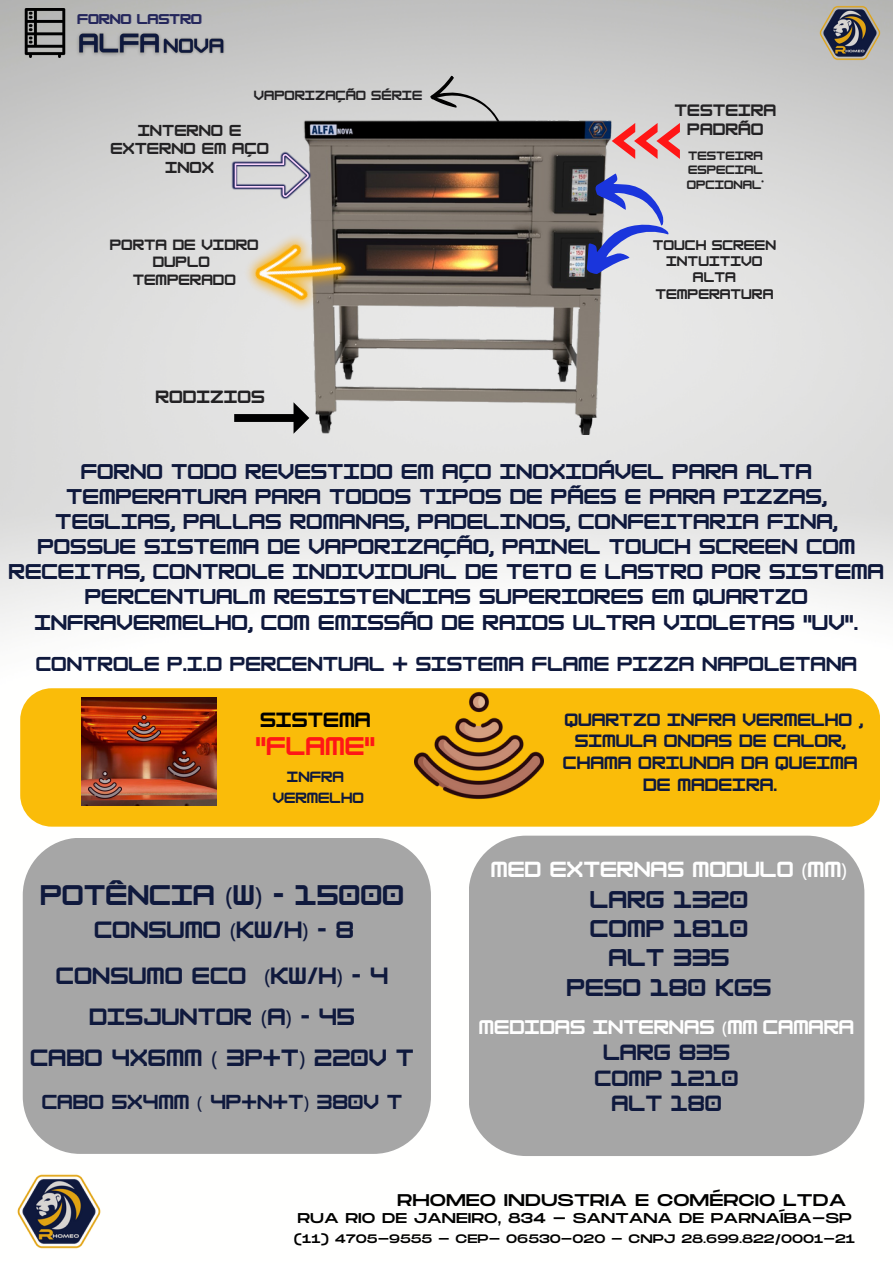
<style>
.page{position:relative;width:893px;height:1264px;background:#fff}
.page>*{position:absolute;margin:0;border:0;box-sizing:border-box;transform-origin:0 0}
.t1{font:700 24.75px "HK Modular";color:#0f193d}
.t2{font:700 22.35px "HK Modular";color:#ff1616}
.t3{font:700 21.15px/29.2px "HK Modular";color:#0f193d;text-align:center}
.t4{font:700 20.55px/41px "HK Modular";color:#0f193d;text-align:center}
.t5{font:700 19.2px/26px "HK Modular";color:#0f193d;text-align:center}
.t6{font:700 19.05px "HK Modular";color:#fff}
.t7{font:700 18.6px/25.2px "HK Modular";color:#0f193d;text-align:center}
.t8{font:700 18px "HK Modular";color:#000}
.t9{font:700 17.7px "HK Modular";color:#0f193d}
.t10{font:700 17.55px "HK Modular";color:#0f193d}
.t11{font:700 17.25px "HK Modular";color:#fff}
.t12{font:16.95px "Monument Extended";color:#000}
.t13{font:700 15.6px/21.8px "HK Modular";color:#0f193d;text-align:center}
.t14{font:700 15.45px "HK Modular";color:#232224}
.t15{font:700 14.4px/19.4px "HK Modular";color:#232224;text-align:center}
.t16{font:14.1px "Monument Extended";color:#000}
.t17{font:700 13.8px/18.6px "HK Modular";color:#232224;text-align:center}
.t18{font:700 13.05px/17.4px "HK Modular";color:#232224;text-align:center}
.t19{font:700 12.9px/20.5px "HK Modular";color:#0f193d;text-align:center}
.t20{font:12.3px "Monument Extended";color:#000}
.t21{font:700 12.3px "HK Modular";color:#24265b}
.t22{font:700 12.15px/16.4px "HK Modular";color:#232224;text-align:center}
.t23{font:700 11.55px "HK Modular";color:#232224}
.t24{font:700 10.65px/14.2px "HK Modular";color:#232224;text-align:justify}
.s1{font-family:"Noto Sans";font-weight:400}
.s2{font-family:"Noto Sans";font-weight:400;color:#a6a6a6}
</style>
<div class="page">
<img style="left:0;top:0;width:892px;height:1156px">
<img style="left:814px;top:4px;width:70px;height:57px">
<div style="left:20px;top:688px;width:859px;height:138px;background:#fabc09"></div>
<img style="left:414px;top:688px;width:129px;height:122px">
<img style="left:81px;top:697px;width:135px;height:108px">
<img style="left:89px;top:771px;width:32px;height:30px">
<img style="left:128px;top:714px;width:32px;height:30px">
<img style="left:167px;top:749px;width:33px;height:31px">
<img style="left:17px;top:1174px;width:84px;height:75px">
<img style="left:20px;top:8px;width:50px;height:50px">
<div style="left:23px;top:837px;width:408px;height:316px;background:#a6a6a6;border-radius:57px"></div>
<div style="left:468px;top:835px;width:396px;height:320px;background:#a6a6a6;border-radius:57px"></div>
<img style="left:72px;top:24px;width:103px;height:40px">
<img style="left:158px;top:31px;width:71px;height:31px">
<svg style="left:414px;top:72px;width:115px;height:39px;background:#c1c1c0"></svg>
<img style="left:279px;top:111px;width:357px;height:324px">
<img style="left:236px;top:208px;width:127px;height:122px">
<svg style="left:611px;top:123px;width:69px;height:36px;background:#e68d8c"></svg>
<img style="left:231px;top:150px;width:81px;height:51px">
<svg style="left:235px;top:154px;width:74px;height:43px;background:#c0bdc8"></svg>
<svg style="left:234px;top:402px;width:75px;height:32px;background:#9f9f9f"></svg>
<svg style="left:576px;top:168px;width:97px;height:109px;background:#989dbf"></svg>
<p class="t21" style="left:77px;top:11px;width:126px">FORNO LASTRO</p>
<p class="t23" style="left:254px;top:89px;width:170px">VAPORIZAÇÃO SÉRIE</p>
<p class="t17" style="left:110px;top:121px;width:160px">INTERNO E<br>EXTERNO EM AÇO<br>INOX</p>
<p class="t18" style="left:110px;top:236px;width:150px">PORTA DE VIDRO<br>DUPLO<br>TEMPERADO</p>
<p class="t14" style="left:155px;top:387px;width:111px">RODIZIOS</p>
<p class="t15" style="left:674px;top:100px;width:103px">TESTEIRA<br>PADRÃO</p>
<p class="t24" style="left:686px;top:149px;width:78px">TESTEIRA ESPECIAL OPCIONAL*</p>
<p class="t22" style="left:652px;top:236px;width:125px">TOUCH SCREEN<br>INTUITIVO<br>ALTA<br>TEMPERATURA</p>
<p class="t7" style="left:9px;top:458px;width:876px">FORNO TODO REVESTIDO EM AÇO INOXIDÁVEL PARA ALTA TEMPERATURA PARA TODOS TIPOS DE PÃES E PARA PIZZAS, TEGLIAS, PALLAS ROMANAS, PADELINOS, CONFEITARIA FINA, POSSUE SISTEMA DE VAPORIZAÇÃO, PAINEL TOUCH SCREEN COM RECEITAS, CONTROLE INDIVIDUAL DE TETO E LASTRO POR SISTEMA PERCENTUALM RESISTENCIAS SUPERIORES EM QUARTZO INFRAVERMELHO, COM EMISSÃO DE RAIOS ULTRA VIOLETAS "UV".</p>
<p class="t10" style="left:36px;top:654px;width:822px">CONTROLE P.I.D PERCENTUAL + SISTEMA FLAME PIZZA NAPOLETANA</p>
<p class="t8" style="left:260px;top:708px;width:112px">SISTEMA</p>
<p class="t2" style="left:255px;top:732px;width:121px">"FLAME"</p>
<p class="t19" style="left:273px;top:766px;width:93px">INFRA<br>VERMELHO</p>
<h1 class="t1" style="left:40px;top:879px;width:365px">POTÊNCIA <span class="s1">(</span>W<span class="s1">)</span> - 15000</h1>
<p class="t4" style="left:94px;top:909px;width:261px">CONSUMO <span class="s1">(</span>KW/H<span class="s1">)</span> - 8</p>
<p class="t4" style="left:56px;top:955px;width:333px">CONSUMO ECO <span class="s1">(</span>KW/H<span class="s1">)</span> - 4</p>
<p class="t4" style="left:30px;top:996px;width:385px">DISJUNTOR <span class="s1">(</span>A<span class="s1">)</span> - 45<br>CABO 4X6MM <span class="s1">(</span> 3P+T<span class="s1">)</span> 220V T</p>
<p class="t9" style="left:42px;top:1090px;width:362px">CABO 5X4MM <span class="s1">(</span> 4P+N+T<span class="s1">)</span> 380V T</p>
<p class="t13" style="left:563px;top:708px;width:301px">QUARTZO INFRA VERMELHO ,<br>SIMULA ONDAS DE CALOR,<br>CHAMA ORIUNDA DA QUEIMA<br>DE MADEIRA.</p>
<p class="t6" style="left:491px;top:857px;width:357px">MED EXTERNAS MODULO <span class="s1">(</span>MM<span class="s1">)</span></p>
<p class="t3" style="left:566px;top:884px;width:206px">LARG 1320<br>COMP 1810<br>ALT 335<br>PESO 180 KGS</p>
<p class="t11" style="left:479px;top:1016px;width:376px">MEDIDAS INTERNAS <span class="s1">(</span>MM<span class="s2">)</span>CAMARA</p>
<p class="t5" style="left:594px;top:1038px;width:145px">LARG 835<br>COMP 1210<br>ALT 180</p>
<p class="t12" style="left:397px;top:1190px;width:450px">RHOMEO INDUSTRIA E COMÉRCIO LTDA</p>
<p class="t16" style="left:297px;top:1210px;width:556px">RUA RIO DE JANEIRO, 834 - SANTANA DE PARNAÍBA-SP</p>
<p class="t20" style="left:294px;top:1232px;width:562px">(11) 4705-9555 - CEP- 06530-020 - CNPJ 28.699.822/0001-21</p>
</div>
